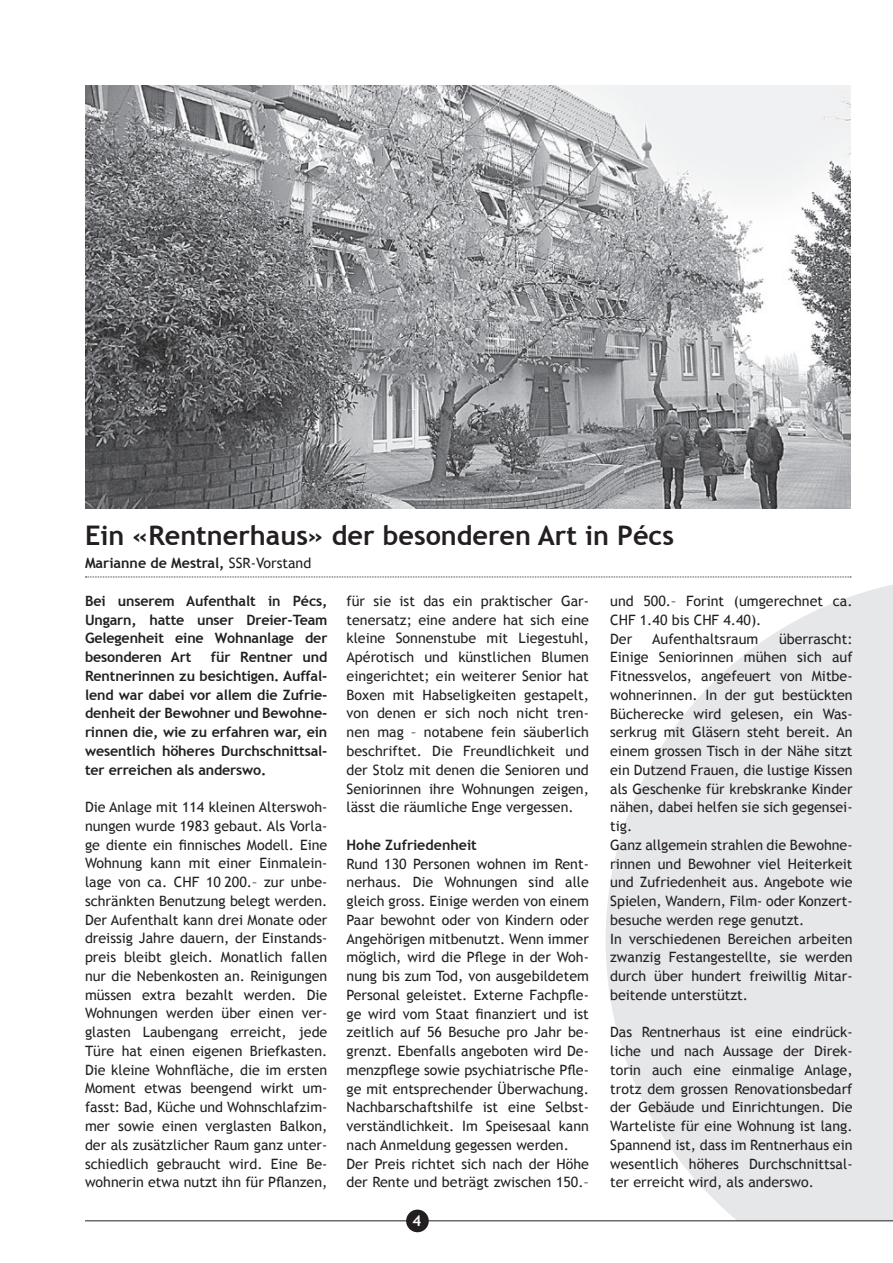
<style>
.page{position:relative;width:893px;height:1263px;background:#fff}
.page>*{position:absolute;margin:0;border:0;box-sizing:border-box;transform-origin:0 0}
.t1{font:700 27px "Trebuchet MS";color:#231f20}
.t2{font:700 15px "Trebuchet MS";color:#fff}
.t3{font:14.25px/18.8px "Trebuchet MS";color:#231f20;text-align:justify}
.t4{font:700 14.25px/18.8px "Trebuchet MS";letter-spacing:-.01em;color:#231f20;text-align:justify}
.s1{font-weight:400}
</style>
<div class="page">
<svg style="left:606px;top:576px;width:287px;height:644px;fill:#e6e7e9"></svg>
<hr style="left:85px;top:1220px;width:808px;height:1px;background:#231f20">
<div style="left:406px;top:1209px;width:23px;height:23px;background:#231f20;border-radius:50%"></div>
<svg style="left:85px;top:577px;width:766px;height:1px"></svg>
<img style="left:85px;top:85px;width:765px;height:423px">
<h1 class="t1" style="left:85px;top:519px;width:591px">Ein «Rentnerhaus» der besonderen Art in Pécs</h1>
<p class="t4" style="left:85px;top:554px;width:228px">Marianne de Mestral, <span class="s1">SSR-Vorstand</span></p>
<p class="t4" style="left:85px;top:591px;width:244px">Bei unserem Aufenthalt in Pécs, Ungarn, hatte unser Dreier-Team Gelegenheit eine Wohnanlage der besonderen Art</p>
<p class="t3" style="left:347px;top:592px;width:244px">für sie ist das ein praktischer Gar&shy;tenersatz; eine andere hat sich eine kleine Sonnenstube mit Liegestuhl, Apérotisch und künstlichen Blumen eingerichtet; ein weiterer Senior hat Boxen mit Habseligkeiten gestapelt, von denen er sich noch nicht tren&shy;nen mag – notabene fein säuberlich beschriftet. Die Freundlichkeit und der Stolz mit denen die Senioren und Seniorinnen ihre Wohnungen zeigen, lässt die räumliche Enge vergessen.</p>
<p class="t4" style="left:347px;top:835px;width:132px">Hohe Zufriedenheit</p>
<p class="t3" style="left:347px;top:854px;width:244px;text-align:left">Rund 130 Personen wohnen im Rent&shy;nerhaus. Die Wohnungen sind alle gleich gross. Einige werden von einem Paar bewohnt oder von Kindern oder Angehörigen mitbenutzt. Wenn immer möglich, wird die Pflege in der Woh&shy;nung bis zum Tod, von ausgebildetem Personal geleistet. Externe Fachpfle&shy;ge wird vom Staat finanziert und ist zeitlich auf 56 Besuche pro Jahr be&shy;grenzt. Ebenfalls angeboten wird De&shy;menzpflege sowie psychiatrische Pfle&shy;ge mit entsprechender Überwachung.<br>Nachbarschaftshilfe ist eine Selbst&shy;verständlichkeit. Im Speisesaal kann nach Anmeldung gegessen werden.<br>Der Preis richtet sich nach der Höhe der Rente und beträgt zwischen 150.–</p>
<p class="t3" style="left:610px;top:592px;width:244px;text-align:left">und 500.– Forint (umgerechnet ca.<br>CHF 1.40 bis CHF 4.40).<br>Der</p>
<p class="t3" style="left:610px;top:629px;width:244px;text-align:left;text-indent:169px">überrascht:<br>Einige Seniorinnen mühen sich auf Fitnessvelos, angefeuert von Mitbe&shy;wohnerinnen. In der gut bestückten Bücherecke wird gelesen, ein Was&shy;serkrug mit Gläsern steht bereit. An einem grossen Tisch in der Nähe sitzt ein Dutzend Frauen, die lustige Kissen als Geschenke für krebskranke Kinder nähen, dabei helfen sie sich gegensei&shy;tig.<br>Ganz allgemein strahlen die Bewohne&shy;rinnen und Bewohner viel Heiterkeit und Zufriedenheit aus. Angebote wie Spielen, Wandern, Film- oder Konzert&shy;besuche werden rege genutzt.<br>In verschiedenen Bereichen arbeiten zwanzig Festangestellte, sie werden durch über hundert freiwillig Mitar&shy;beitende unterstützt.</p>
<p class="t3" style="left:610px;top:1023px;width:244px">Das Rentnerhaus ist eine eindrück&shy;liche und nach Aussage der Direk&shy;torin auch eine einmalige Anlage, trotz dem grossen Renovationsbedarf der Gebäude und Einrichtungen. Die Warteliste für eine Wohnung ist lang.<br>Spannend ist, dass im Rentnerhaus ein wesentlich höheres Durchschnittsal&shy;ter erreicht wird, als anderswo.</p>
<p class="t3" style="left:652px;top:629px;width:108px">Aufenthaltsraum</p>
<p class="t4" style="left:85px;top:648px;width:244px;text-indent:126px">für Rentner und Rentnerinnen zu besichtigen. Auffal&shy;lend war dabei vor allem die Zufrie&shy;denheit der Bewohner und Bewohne&shy;rinnen die, wie zu erfahren war, ein wesentlich höheres Durchschnittsal&shy;ter erreichen als anderswo.</p>
<p class="t3" style="left:85px;top:798px;width:244px">Die Anlage mit 114 kleinen Alterswoh&shy;nungen wurde 1983 gebaut. Als Vorla&shy;ge diente ein finnisches Modell. Eine Wohnung kann mit einer Einmalein&shy;lage von ca. CHF 10 200.– zur unbe&shy;schränkten Benutzung belegt werden.<br>Der Aufenthalt kann drei Monate oder dreissig Jahre dauern, der Einstands&shy;preis bleibt gleich. Monatlich fallen nur die Nebenkosten an. Reinigungen müssen extra bezahlt werden. Die Wohnungen werden über einen ver&shy;glasten Laubengang erreicht, jede Türe hat einen eigenen Briefkasten.<br>Die kleine Wohnfläche, die im ersten Moment etwas beengend wirkt um&shy;fasst: Bad, Küche und Wohnschlafzim&shy;mer sowie einen verglasten Balkon, der als zusätzlicher Raum ganz unter&shy;schiedlich gebraucht wird. Eine Be&shy;wohnerin etwa nutzt ihn für Pflanzen,</p>
<p class="t2" style="left:412px;top:1211px;width:10px">4</p>
</div>
